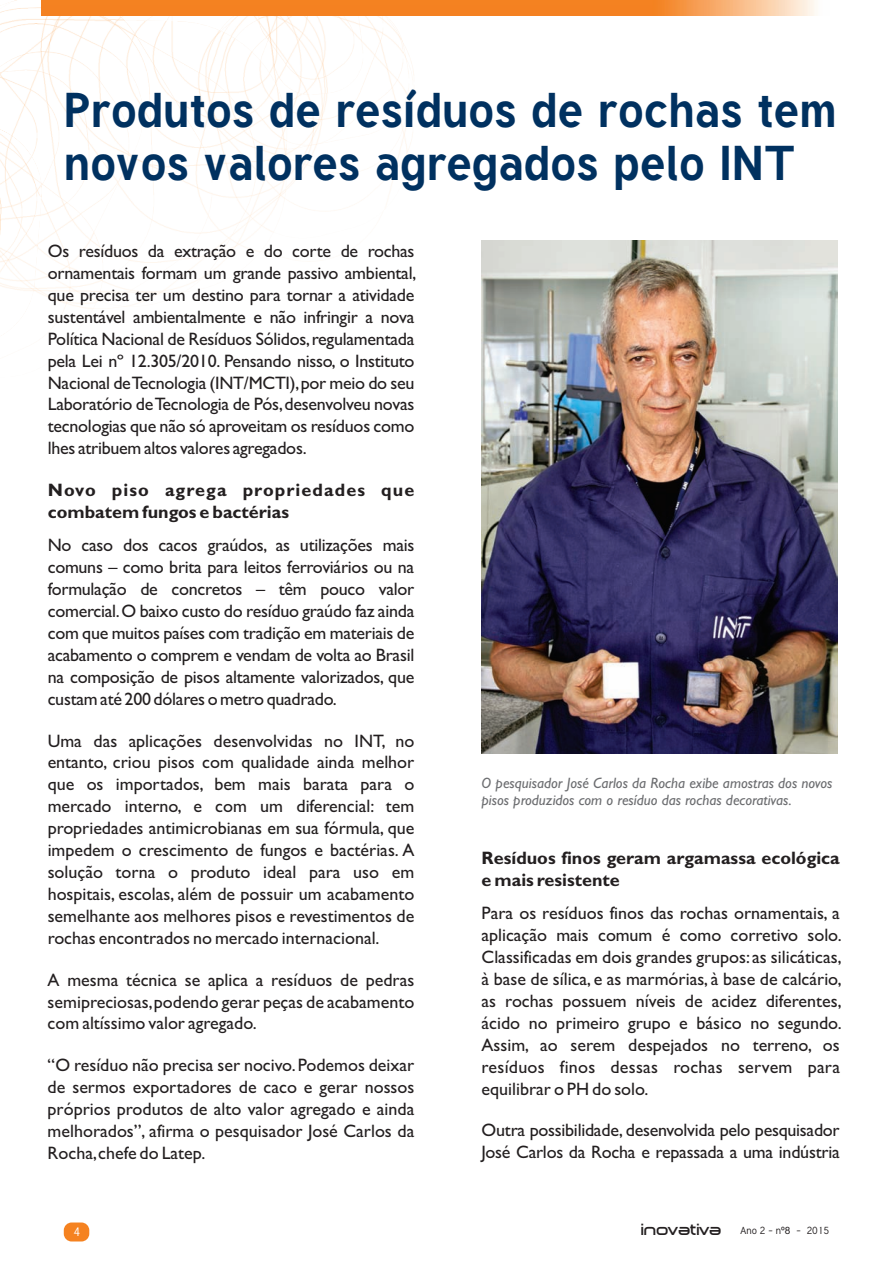
<style>
.page{position:relative;width:893px;height:1263px;background:#fff}
.page>*{position:absolute;margin:0;border:0;box-sizing:border-box;transform-origin:0 0}
.t1{font:700 48.15px/53.2px "Tuffy";color:#003160}
.t2{font:18px/21.9px "Gill Sans";letter-spacing:-.01em;color:#231f20;text-align:justify}
.t3{font:700 18px/21.9px "Gill Sans";letter-spacing:.04em;color:#231f20}
.t4{font:700 18px/21.9px "Gill Sans";color:#231f20}
.t5{font:italic 15px/17.4px "Gill Sans";color:#6c6d70}
.t6{font:12px "Tuffy";color:#fff}
.t7{font:10.05px "Tuffy";color:#231f20}
.s1{font-family:"Dekers Bold";font-size:15.75px}
.s2{font-family:"Arial"}
</style>
<div class="page">
<div style="left:64px;top:1222px;width:25px;height:19px;background:#f58220;border-radius:8px"></div>
<img style="left:291px;top:44px;width:118px;height:105px">
<img style="left:258px;top:16px;width:146px;height:129px">
<img style="left:287px;top:16px;width:96px;height:104px">
<img style="left:287px;top:16px;width:76px;height:79px">
<img style="left:259px;top:16px;width:95px;height:64px">
<img style="left:257px;top:19px;width:30px;height:233px">
<img style="left:124px;top:16px;width:133px;height:291px">
<img style="left:14px;top:0;width:199px;height:303px">
<img style="left:0;top:6px;width:154px;height:282px">
<img style="left:0;top:23px;width:143px;height:257px">
<img style="left:38px;top:51px;width:91px;height:212px">
<img style="left:59px;top:70px;width:31px;height:59px">
<img style="left:38px;top:58px;width:21px;height:62px">
<img style="left:0;top:49px;width:38px;height:71px">
<img style="left:71px;top:129px;width:32px;height:180px">
<img style="left:0;top:120px;width:71px;height:191px">
<img style="left:0;top:122px;width:42px;height:189px">
<img style="left:0;top:123px;width:37px;height:188px">
<img style="left:0;top:137px;width:23px;height:164px">
<img style="left:0;top:156px;width:2px;height:121px">
<img style="left:482px;top:240px;width:355px;height:514px">
<img style="left:41px;top:0;width:774px;height:16px">
<h1 class="t1" style="left:64px;top:87px;width:774px">Produtos de resíduos de rochas tem novos valores agregados pelo INT</h1>
<p class="t2" style="left:48px;top:242px;width:370px">Os resíduos da extração e do corte de rochas ornamentais formam um grande passivo ambiental, que precisa ter um destino para tornar a atividade sustentável ambientalmente e não infringir a nova Política Nacional de Resíduos Sólidos, regulamentada pela Lei nº 12.305/2010. Pensando nisso, o Instituto Nacional de Tecnologia (INT/MCTI), por meio do seu Laboratório de Tecnologia de Pós, desenvolveu novas tecnologias que não só aproveitam os resíduos como lhes atribuem altos valores agregados.</p>
<p class="t3" style="left:48px;top:481px;width:368px">Novo piso agrega propriedades que combatem fungos e bactérias</p>
<p class="t2" style="left:48px;top:536px;width:368px">No caso dos cacos graúdos, as utilizações mais comuns – como brita para leitos ferroviários ou na formulação de concretos – têm pouco valor comercial. O baixo custo do resíduo graúdo faz ainda com que muitos países com tradição em materiais de acabamento o comprem e vendam de volta ao Brasil na composição de pisos altamente valorizados, que custam até 200 dólares o metro quadrado.</p>
<p class="t2" style="left:48px;top:731px;width:368px">Uma das aplicações desenvolvidas no INT, no entanto, criou pisos com qualidade ainda melhor que os importados, bem mais barata para o mercado interno, e com um diferencial: tem propriedades antimicrobianas em sua fórmula, que impedem o crescimento de fungos e bactérias. A solução torna o produto ideal para uso em hospitais, escolas, além de possuir um acabamento semelhante aos melhores pisos e revestimentos de rochas encontrados no mercado internacional.</p>
<p class="t2" style="left:48px;top:970px;width:368px">A mesma técnica se aplica a resíduos de pedras semipreciosas, podendo gerar peças de acabamento com altíssimo valor agregado.</p>
<p class="t2" style="left:48px;top:1056px;width:368px">“O resíduo não precisa ser nocivo. Podemos deixar de sermos exportadores de caco e gerar nossos próprios produtos de alto valor agregado e ainda melhorados”, afirma o pesquisador José Carlos da Rocha, chefe do Latep.</p>
<p class="t5" style="left:482px;top:776px;width:352px">O pesquisador José Carlos da Rocha exibe amostras dos novos pisos produzidos com o resíduo das rochas decorativas.</p>
<p class="t4" style="left:482px;top:849px;width:360px">Resíduos finos geram argamassa ecológica e mais resistente</p>
<p class="t2" style="left:482px;top:904px;width:362px">Para os resíduos finos das rochas ornamentais, a aplicação mais comum é como corretivo solo.<br>Classificadas em dois grandes grupos: as silicáticas, à base de sílica, e as marmórias, à base de calcário, as rochas possuem níveis de acidez diferentes, ácido no primeiro grupo e básico no segundo.<br>Assim, ao serem despejados no terreno, os resíduos finos dessas rochas servem para equilibrar o PH do solo.</p>
<p class="t2" style="left:482px;top:1121px;width:360px">Outra possibilidade, desenvolvida pelo pesquisador<br>José Carlos da Rocha e repassada a uma indústria</p>
<p class="t6" style="left:73px;top:1227px;width:8px">4</p>
<p class="t7" style="left:641px;top:1226px;width:189px"><span class="s1">inovativa</span> Ano 2 - n<span class="s2">º8</span> - 2015</p>
</div>
